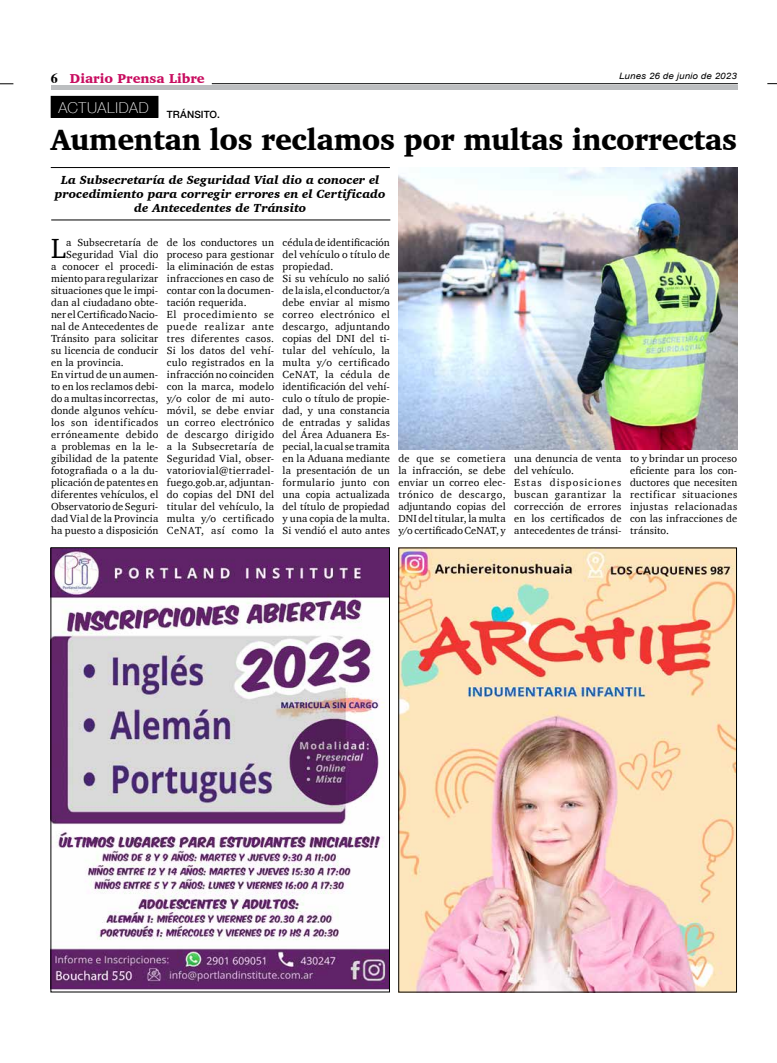
<style>
.page{position:relative;width:777px;height:1063px;background:#fff}
.page>*{position:absolute;margin:0;border:0;box-sizing:border-box;transform-origin:0 0}
.t1{font:900 30.1px "Charter";letter-spacing:-.01em;color:#000;scale:.95 1}
.t2{font:28.4px "Charter";color:#000}
.t3{font:100 15px "Helvetica Neue";letter-spacing:.055em;color:#fff}
.t4{font:900 13.2px "Charter";color:#c80c5f}
.t5{font:italic 900 12px/14px "Charter";letter-spacing:.005em;color:#000;text-align:center}
.t6{font:10.5px/12px "Charter";letter-spacing:.015em;color:#000}
.t7{font:10.5px "Charter";letter-spacing:.035em;color:#000}
.t8{font:italic 8.8px "Arial";letter-spacing:.01em;color:#000;scale:1.11 1}
.s1{font-family:"Times";font-weight:700;font-size:14px;color:#000}
</style>
<div class="page">
<hr style="left:212px;top:83px;width:526px;height:1px;background:#000">
<svg style="left:0;top:84px;width:13px;height:1px"></svg>
<div style="left:51px;top:85px;width:686px;height:5px;background:#bcbec0"></div>
<img style="left:53px;top:550px;width:334px;height:440px">
<img style="left:400px;top:550px;width:335px;height:440px">
<div style="left:398px;top:548px;width:339px;height:444px;border:1px solid #000"></div>
<div style="left:51px;top:96px;width:107px;height:21px;background:#000"></div>
<hr style="left:51px;top:167px;width:339px;height:1px;background:#000">
<hr style="left:51px;top:220px;width:339px;height:1px;background:#000">
<img style="left:398px;top:168px;width:339px;height:281px">
<p class="t4" style="left:51px;top:70px;width:155px"><span class="s1">6</span> Diario Prensa Libre</p>
<p class="t8" style="left:619px;top:70px;width:108px">Lunes 26 de junio de 2023</p>
<h3 class="t3" style="left:58px;top:96px;width:163px">ACTUALIDAD <sub>TRÁNSITO.</sub></h3>
<h1 class="t1" style="left:51px;top:121px;width:724px">Aumentan los reclamos por multas incorrectas</h1>
<p class="t5" style="left:55px;top:172px;width:332px">La Subsecretaría de Seguridad Vial dio a conocer el procedimiento para corregir errores en el Certificado de Antecedentes de Tránsito</p>
<h2 class="t2" style="left:51px;top:224px;width:16px">L</h2>
<p class="t6" style="left:66px;top:236px;width:94px">a Subsecretaría de</p>
<p class="t6" style="left:66px;top:248px;width:94px">Seguridad Vial dio</p>
<p class="t6" style="left:51px;top:260px;width:109px">a conocer el procedi-</p>
<p class="t6" style="left:51px;top:272px;width:109px">miento para regularizar</p>
<p class="t6" style="left:51px;top:284px;width:109px">situaciones que le impi-</p>
<p class="t6" style="left:51px;top:296px;width:109px">dan al ciudadano obte-</p>
<p class="t6" style="left:51px;top:308px;width:109px">ner el Certificado Nacio-</p>
<p class="t6" style="left:51px;top:320px;width:109px">nal de Antecedentes de</p>
<p class="t6" style="left:51px;top:332px;width:109px">Tránsito para solicitar</p>
<p class="t6" style="left:51px;top:344px;width:109px">su licencia de conducir</p>
<p class="t6" style="left:51px;top:356px;width:74px">en la provincia.</p>
<p class="t6" style="left:51px;top:368px;width:109px">En virtud de un aumen-</p>
<p class="t6" style="left:51px;top:380px;width:109px">to en los reclamos debi-</p>
<p class="t6" style="left:51px;top:392px;width:109px">do a multas incorrectas,</p>
<p class="t6" style="left:51px;top:404px;width:109px">donde algunos vehícu-</p>
<p class="t7" style="left:51px;top:413px;width:109px">los son identificados</p>
<p class="t6" style="left:51px;top:428px;width:109px">erróneamente debido</p>
<p class="t6" style="left:51px;top:440px;width:109px">a problemas en la le-</p>
<p class="t6" style="left:51px;top:452px;width:109px">gibilidad de la patente</p>
<p class="t6" style="left:51px;top:464px;width:109px">fotografiada o a la du-</p>
<p class="t6" style="left:51px;top:476px;width:109px">plicación de patentes en</p>
<p class="t6" style="left:51px;top:488px;width:109px">diferentes vehículos, el</p>
<p class="t6" style="left:51px;top:500px;width:109px">Observatorio de Seguri-</p>
<p class="t6" style="left:51px;top:512px;width:109px">dad Vial de la Provincia</p>
<p class="t6" style="left:51px;top:524px;width:109px">ha puesto a disposición</p>
<p class="t6" style="left:167px;top:236px;width:109px">de los conductores un proceso para gestionar la eliminación de estas infracciones en caso de contar con la documen&shy;tación requerida.<br>El procedimiento se puede realizar ante tres diferentes casos.<br>Si los datos del vehí&shy;culo registrados en la infracción no coinciden con la marca, modelo y/o color de mi auto&shy;móvil, se debe enviar un correo electrónico de descargo dirigido a la Subsecretaría de<br>Seguridad Vial, obser&shy;vatoriovial@tierradel&shy;fuego.gob.ar, adjuntan&shy;do copias del DNI del titular del vehículo, la multa y/o certificado<br>CeNAT, así como la</p>
<p class="t6" style="left:283px;top:236px;width:109px">cédula de identificación del vehículo o título de propiedad.<br>Si su vehículo no salió de la isla, el conductor/a debe enviar al mismo correo electrónico el descargo, adjuntando copias del DNI del ti&shy;tular del vehículo, la multa y/o certificado<br>CeNAT, la cédula de identificación del vehí&shy;culo o título de propie&shy;dad, y una constancia de entradas y salidas del Área Aduanera Es&shy;pecial, la cual se tramita en la Aduana mediante la presentación de un formulario junto con una copia actualizada del título de propiedad y una copia de la multa.<br>Si vendió el auto antes</p>
<p class="t6" style="left:398px;top:452px;width:109px;text-align:justify">de que se cometiera la infracción, se debe enviar un correo elec&shy;trónico de descargo, adjuntando copias del DNI del titular, la multa y/o certificado CeNAT, y</p>
<p class="t6" style="left:514px;top:453px;width:109px">una denuncia de venta del vehículo.<br>Estas disposiciones buscan garantizar la corrección de errores en los certificados de antecedentes de tránsi-</p>
<p class="t6" style="left:630px;top:453px;width:109px;text-align:justify">to y brindar un proceso eficiente para los con&shy;ductores que necesiten rectificar situaciones injustas relacionadas con las infracciones de tránsito.</p>
</div>
